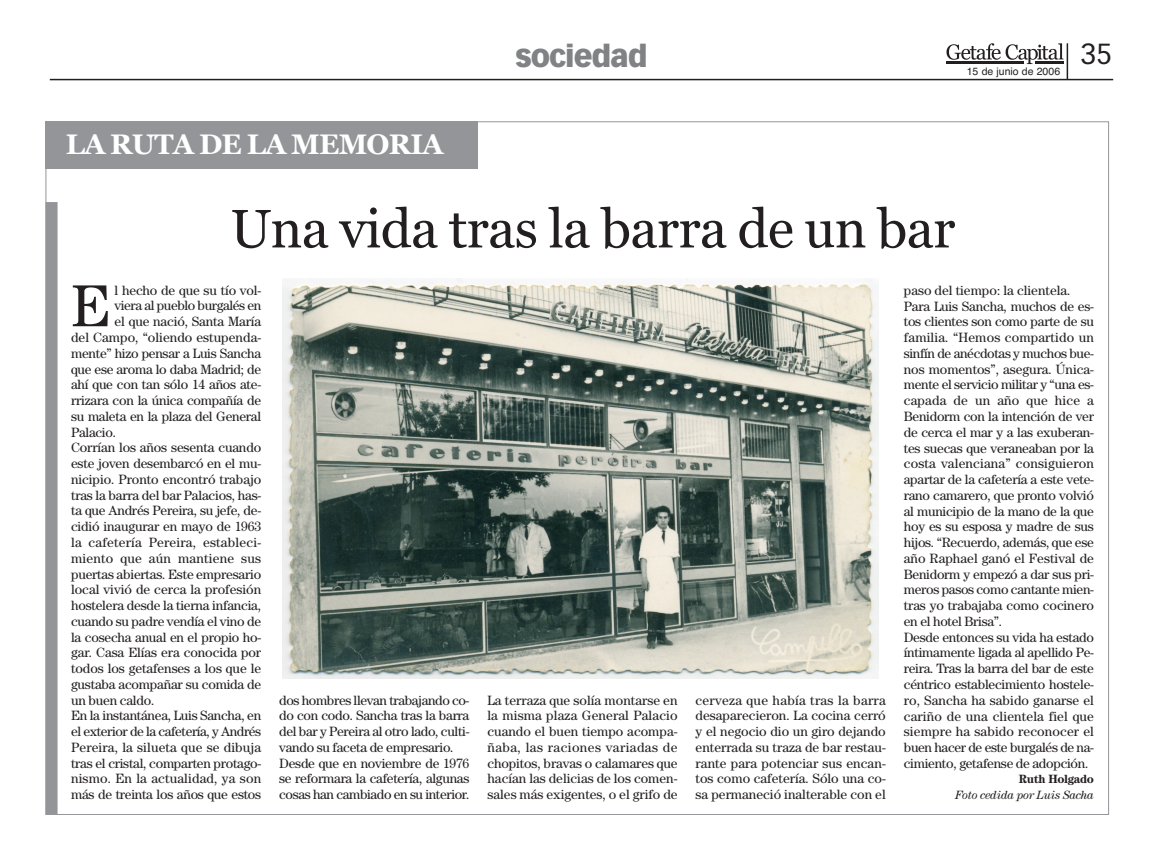
<style>
.page{position:relative;width:1157px;height:851px;background:#fff}
.page>*{position:absolute;margin:0;border:0;box-sizing:border-box;transform-origin:0 0}
.t1{font:59.25px "Century";color:#231f20}
.t2{font:54px "Georgia";letter-spacing:-.01em;color:#231f20}
.t3{font:900 30px "Vectora LH";letter-spacing:-.035em;color:#808285}
.t4{font:28.5px "Vectora LH";color:#231f20}
.t5{font:700 28.05px "Georgia";letter-spacing:-.03em;color:#fff}
.t6{font:13.5px/15.8px "Century";letter-spacing:-.015em;color:#231f20}
.t7{font:13.5px "Century";letter-spacing:.01em;color:#231f20}
.t8{font:13.5px "Century";letter-spacing:.015em;color:#231f20}
.t9{font:italic 12px "Century";letter-spacing:-.02em;color:#231f20}
.t10{font:700 12px "Century";letter-spacing:-.035em;color:#231f20}
.t11{font:10.5px "Helvetica";color:#231f20}
</style>
<div class="page">
<hr style="left:50px;top:79px;width:1063px;height:1px;background:#231f20">
<svg style="left:946px;top:43px;width:117px;height:21px"></svg>
<hr style="left:946px;top:62px;width:78px;height:2px;background:#231f20">
<hr style="left:1034px;top:62px;width:29px;height:2px;background:#231f20">
<hr style="left:1066px;top:43px;width:2px;height:37px;background:#231f20">
<div style="left:46px;top:121px;width:432px;height:48px;background:#939598"></div>
<div style="left:46px;top:202px;width:12px;height:612px;background:#939598"></div>
<img style="left:282px;top:279px;width:596px;height:399px">
<h3 class="t3" style="left:515px;top:43px;width:134px">sociedad</h3>
<p class="t11" style="left:966px;top:68px;width:95px">15 de junio de 2006</p>
<h3 class="t4" style="left:1080px;top:42px;width:33px">35</h3>
<h3 class="t5" style="left:66px;top:133px;width:379px">LA RUTA DE LA MEMORIA</h3>
<h2 class="t2" style="left:230px;top:206px;width:726px">Una vida tras la barra de un bar</h2>
<h1 class="t1" style="left:71px;top:285px;width:41px">E</h1>
<p class="t6" style="left:115px;top:283px;width:148px">l hecho de que su tío vol-</p>
<p class="t6" style="left:115px;top:299px;width:148px">viera al pueblo burgalés en</p>
<p class="t6" style="left:115px;top:315px;width:148px">el que nació, Santa María</p>
<p class="t6" style="left:71px;top:330px;width:192px">del Campo, “oliendo estupenda-</p>
<p class="t6" style="left:71px;top:346px;width:192px">mente” hizo pensar a Luis Sancha</p>
<p class="t6" style="left:71px;top:362px;width:192px">que ese aroma lo daba Madrid; de</p>
<p class="t6" style="left:71px;top:378px;width:192px">ahí que con tan sólo 14 años ate-</p>
<p class="t6" style="left:71px;top:394px;width:192px">rrizara con la única compañía de</p>
<p class="t6" style="left:71px;top:409px;width:192px">su maleta en la plaza del General</p>
<p class="t6" style="left:71px;top:425px;width:46px">Palacio.</p>
<p class="t6" style="left:71px;top:441px;width:192px">Corrían los años sesenta cuando</p>
<p class="t6" style="left:71px;top:457px;width:192px">este joven desembarcó en el mu-</p>
<p class="t6" style="left:71px;top:472px;width:192px">nicipio. Pronto encontró trabajo</p>
<p class="t6" style="left:71px;top:488px;width:192px">tras la barra del bar Palacios, has-</p>
<p class="t6" style="left:71px;top:504px;width:192px">ta que Andrés Pereira, su jefe, de-</p>
<p class="t6" style="left:71px;top:520px;width:192px">cidió inaugurar en mayo de 1963</p>
<p class="t8" style="left:71px;top:537px;width:192px">la cafetería Pereira, estableci-</p>
<p class="t8" style="left:71px;top:553px;width:192px">miento que aún mantiene sus</p>
<p class="t6" style="left:71px;top:567px;width:192px">puertas abiertas. Este empresario</p>
<p class="t6" style="left:71px;top:583px;width:192px">local vivió de cerca la profesión</p>
<p class="t6" style="left:71px;top:598px;width:192px">hostelera desde la tierna infancia,</p>
<p class="t6" style="left:71px;top:614px;width:192px">cuando su padre vendía el vino de</p>
<p class="t6" style="left:71px;top:630px;width:192px">la cosecha anual en el propio ho-</p>
<p class="t6" style="left:71px;top:645px;width:192px">gar. Casa Elías era conocida por</p>
<p class="t6" style="left:71px;top:661px;width:192px">todos los getafenses a los que le</p>
<p class="t6" style="left:71px;top:677px;width:192px">gustaba acompañar su comida de</p>
<p class="t6" style="left:71px;top:693px;width:85px">un buen caldo.</p>
<p class="t6" style="left:71px;top:708px;width:192px">En la instantánea, Luis Sancha, en</p>
<p class="t6" style="left:71px;top:724px;width:192px">el exterior de la cafetería, y Andrés</p>
<p class="t7" style="left:71px;top:742px;width:192px">Pereira, la silueta que se dibuja</p>
<p class="t6" style="left:71px;top:756px;width:192px">tras el cristal, comparten protago-</p>
<p class="t7" style="left:71px;top:774px;width:192px">nismo. En la actualidad, ya son</p>
<p class="t6" style="left:71px;top:787px;width:192px">más de treinta los años que estos</p>
<p class="t6" style="left:279px;top:693px;width:192px">dos hombres llevan trabajando co&shy;do con codo. Sancha tras la barra del bar y Pereira al otro lado, culti&shy;vando su faceta de empresario.<br>Desde que en noviembre de 1976 se reformara la cafetería, algunas cosas han cambiado en su interior.</p>
<p class="t6" style="left:487px;top:693px;width:192px;text-align:justify">La terraza que solía montarse en la misma plaza General Palacio cuando el buen tiempo acompa&shy;ñaba, las raciones variadas de chopitos, bravas o calamares que hacían las delicias de los comen&shy;sales más exigentes, o el grifo de</p>
<p class="t6" style="left:695px;top:693px;width:192px;text-align:justify">cerveza que había tras la barra desaparecieron. La cocina cerró y el negocio dio un giro dejando enterrada su traza de bar restau&shy;rante para potenciar sus encan&shy;tos como cafetería. Sólo una co&shy;sa permaneció inalterable con el</p>
<p class="t6" style="left:903px;top:283px;width:192px">paso del tiempo: la clientela.<br>Para Luis Sancha, muchos de es&shy;tos clientes son como parte de su familia. “Hemos compartido un sinfín de anécdotas y muchos bue&shy;nos momentos”, asegura. Única&shy;mente el servicio militar y “una es&shy;capada de un año que hice a<br>Benidorm con la intención de ver de cerca el mar y a las exuberan&shy;tes suecas que veraneaban por la costa valenciana” consiguieron apartar de la cafetería a este vete&shy;rano camarero, que pronto volvió al municipio de la mano de la que hoy es su esposa y madre de sus hijos. “Recuerdo, además, que ese año Raphael ganó el Festival de<br>Benidorm y empezó a dar sus pri&shy;meros pasos como cantante mien&shy;tras yo trabajaba como cocinero en el hotel Brisa”.<br>Desde entonces su vida ha estado íntimamente ligada al apellido Pe&shy;reira. Tras la barra del bar de este céntrico establecimiento hostele&shy;ro, Sancha ha sabido ganarse el cariño de una clientela fiel que siempre ha sabido reconocer el buen hacer de este burgalés de na&shy;cimiento, getafense de adopción.</p>
<p class="t10" style="left:1019px;top:775px;width:77px">Ruth Holgado</p>
<p class="t9" style="left:955px;top:790px;width:140px">Foto cedida por Luis Sacha</p>
</div>
